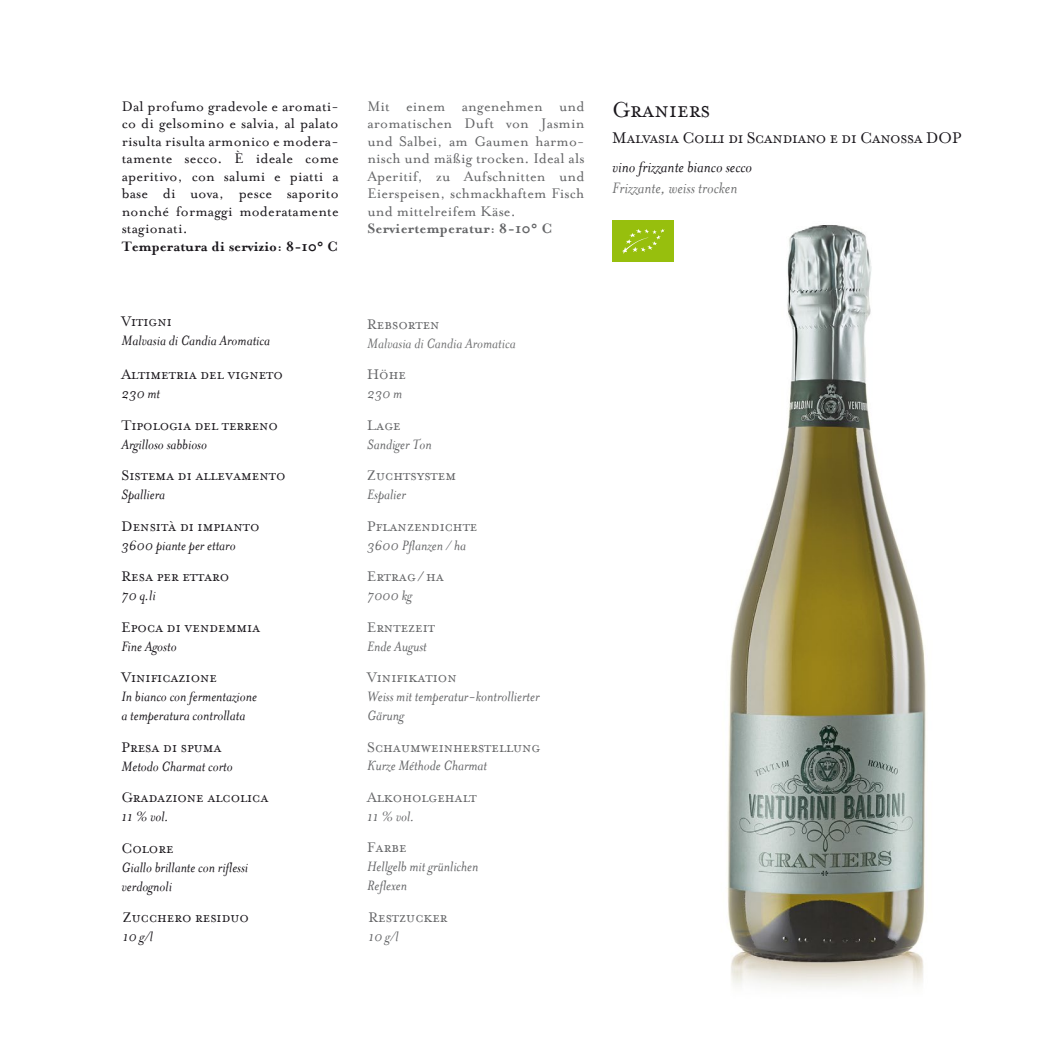
<style>
.page{position:relative;width:1042px;height:1042px;background:#fff}
.page>*{position:absolute;margin:0;border:0;box-sizing:border-box;transform-origin:0 0}
.t1{font:24.5px "Mrs Eaves Small Caps";color:#1a171c}
.t2{font:17.5px "Mrs Eaves Small Caps";letter-spacing:-.02em;color:#1a171c}
.t3{font:italic 17.5px "Mrs Eaves";color:#1a171c}
.t4{font:italic 17.5px "Mrs Eaves";color:#707172}
.t5{font:italic 15.75px/18.9px "Mrs Eaves";color:#1a171c}
.t6{font:15.75px/17.5px "Mrs Eaves Roman";letter-spacing:.01em;color:#1a171c;text-align:justify}
.t7{font:15.75px "Mrs Eaves Small Caps";color:#1a171c}
.t8{font:15.75px/17.5px "Mrs Eaves Roman";letter-spacing:.01em;color:#646567;text-align:justify}
.t9{font:italic 15.75px/18.9px "Mrs Eaves";color:#646567}
.t10{font:15.75px "Mrs Eaves Small Caps";color:#646567}
.t11{font:700 15.75px "Mrs Eaves";color:#1a171c}
.t12{font:italic 15.75px "Mrs Eaves";color:#707172}
.t13{font:700 15.75px "Mrs Eaves";letter-spacing:.01em;color:#646567}
</style>
<div class="page">
<img style="left:670px;top:220px;width:256px;height:767px">
<div style="left:612px;top:221px;width:62px;height:41px;background:#97bf0d"></div>
<svg style="left:622px;top:229px;width:43px;height:25px"></svg>
<p class="t6" style="left:122px;top:97px;width:219px">Dal profumo gradevole e aromati&shy;co di gelsomino e salvia, al palato risulta risulta armonico e modera&shy;tamente secco. È ideale come aperitivo, con salumi e piatti a base di uova, pesce saporito nonché formaggi moderatamente stagionati.</p>
<p class="t11" style="left:122px;top:237px;width:218px">Temperatura di servizio: 8-10° C</p>
<p class="t8" style="left:367px;top:97px;width:219px">Mit einem angenehmen und aromatischen Duft von Jasmin und Salbei, am Gaumen harmo&shy;nisch und mäßig trocken. Ideal als Aperitif, zu Aufschnitten und Eierspeisen, schmackhaftem Fisch und mittelreifem Käse.</p>
<p class="t13" style="left:367px;top:219px;width:186px">Serviertemperatur: 8-10° C</p>
<h1 class="t1" style="left:612px;top:97px;width:99px">Graniers</h1>
<p class="t2" style="left:612px;top:128px;width:351px">Malvasia Colli di Scandiano e di Canossa DOP</p>
<p class="t3" style="left:612px;top:158px;width:141px">vino frizzante bianco secco</p>
<p class="t4" style="left:612px;top:179px;width:127px">Frizzante, weiss trocken</p>
<p class="t7" style="left:122px;top:313px;width:52px">Vitigni</p>
<p class="t5" style="left:122px;top:331px;width:150px">Malvasia di Candia Aromatica</p>
<p class="t10" style="left:367px;top:316px;width:74px">Rebsorten</p>
<p class="t12" style="left:367px;top:335px;width:150px">Malvasia di Candia Aromatica</p>
<p class="t7" style="left:122px;top:367px;width:163px">Altimetria del vigneto</p>
<p class="t5" style="left:122px;top:384px;width:40px">230 mt</p>
<p class="t10" style="left:367px;top:366px;width:40px">Höhe</p>
<p class="t9" style="left:367px;top:384px;width:37px">230 m</p>
<p class="t7" style="left:122px;top:417px;width:158px">Tipologia del terreno</p>
<p class="t5" style="left:122px;top:435px;width:87px">Argilloso sabbioso</p>
<p class="t10" style="left:367px;top:417px;width:35px">Lage</p>
<p class="t9" style="left:367px;top:434px;width:66px">Sandiger Ton</p>
<p class="t7" style="left:122px;top:467px;width:165px">Sistema di allevamento</p>
<p class="t5" style="left:122px;top:485px;width:45px">Spalliera</p>
<p class="t10" style="left:367px;top:467px;width:90px">Zuchtsystem</p>
<p class="t9" style="left:367px;top:485px;width:40px">Espalier</p>
<p class="t7" style="left:122px;top:518px;width:139px">Densità di impianto</p>
<p class="t5" style="left:122px;top:536px;width:116px">3600 piante per ettaro</p>
<p class="t10" style="left:367px;top:518px;width:112px">Pflanzendichte</p>
<p class="t9" style="left:367px;top:535px;width:100px">3600 Pflanzen / ha</p>
<p class="t7" style="left:122px;top:568px;width:109px">Resa per ettaro</p>
<p class="t5" style="left:122px;top:586px;width:36px">70 q.li</p>
<p class="t10" style="left:367px;top:568px;width:78px">Ertrag / ha</p>
<p class="t9" style="left:367px;top:586px;width:46px">7000 kg</p>
<p class="t7" style="left:122px;top:619px;width:140px">Epoca di vendemmia</p>
<p class="t5" style="left:122px;top:637px;width:57px">Fine Agosto</p>
<p class="t10" style="left:367px;top:619px;width:69px">Erntezeit</p>
<p class="t9" style="left:367px;top:636px;width:61px">Ende August</p>
<p class="t7" style="left:122px;top:669px;width:97px">Vinificazione</p>
<p class="t5" style="left:122px;top:687px;width:137px">In bianco con fermentazione a temperatura controllata</p>
<p class="t10" style="left:367px;top:669px;width:91px">Vinifikation</p>
<p class="t9" style="left:367px;top:687px;width:174px">Weiss mit temperatur-kontrollierter<br>Gärung</p>
<p class="t7" style="left:122px;top:739px;width:102px">Presa di spuma</p>
<p class="t5" style="left:122px;top:757px;width:113px">Metodo Charmat corto</p>
<p class="t10" style="left:367px;top:738px;width:175px">Schaumweinherstellung</p>
<p class="t9" style="left:367px;top:756px;width:121px">Kurze Méthode Charmat</p>
<p class="t7" style="left:122px;top:789px;width:148px">Gradazione alcolica</p>
<p class="t5" style="left:122px;top:807px;width:49px">11 % vol.</p>
<p class="t10" style="left:367px;top:789px;width:111px">Alkoholgehalt</p>
<p class="t9" style="left:367px;top:807px;width:49px">11 % vol.</p>
<p class="t7" style="left:122px;top:840px;width:53px">Colore</p>
<p class="t5" style="left:122px;top:858px;width:128px">Giallo brillante con riflessi verdognoli</p>
<p class="t10" style="left:367px;top:839px;width:41px">Farbe</p>
<p class="t9" style="left:367px;top:857px;width:113px">Hellgelb mit grünlichen<br>Reflexen</p>
<p class="t7" style="left:123px;top:909px;width:128px">Zucchero residuo</p>
<p class="t5" style="left:123px;top:927px;width:32px">10 g/l</p>
<p class="t10" style="left:368px;top:909px;width:81px">Restzucker</p>
<p class="t9" style="left:368px;top:927px;width:32px">10 g/l</p>
</div>
